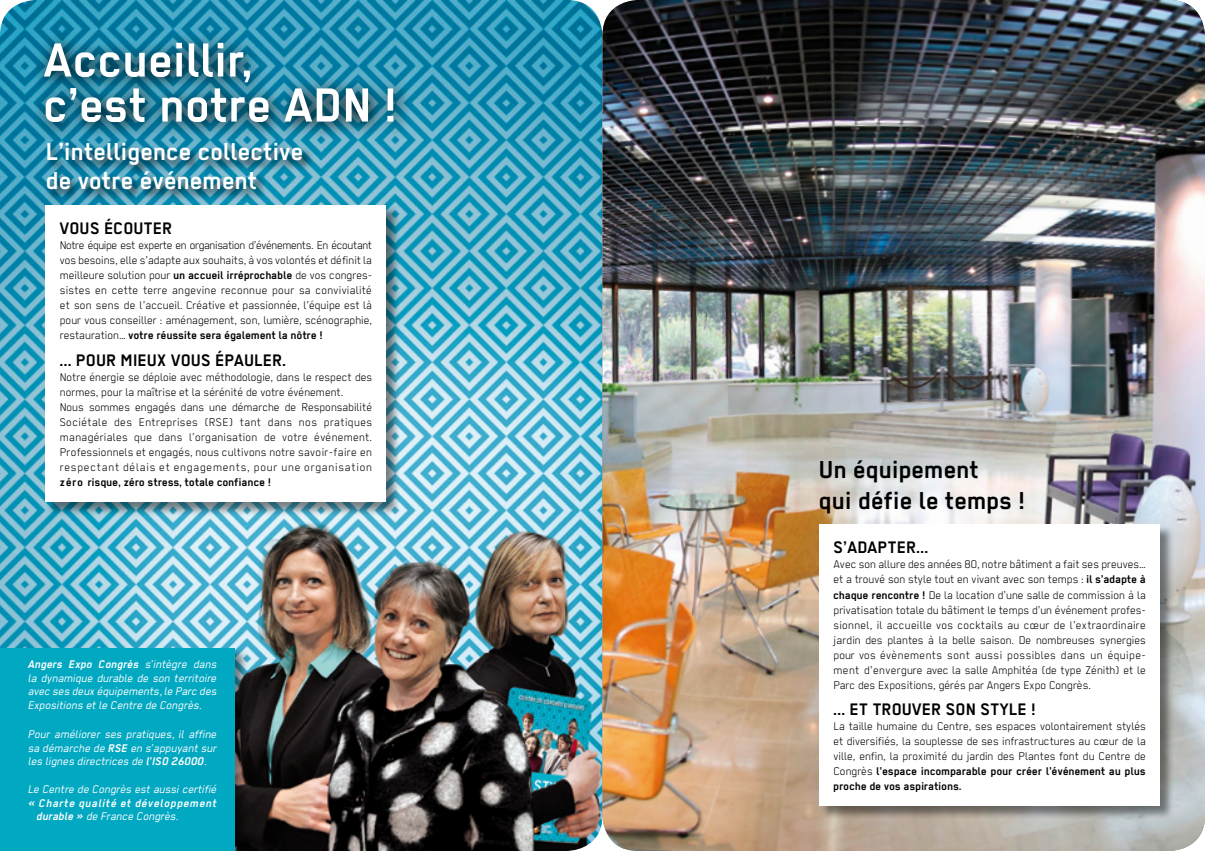
<style>
.page{position:relative;width:1205px;height:851px;background:#fff}
.page>*{position:absolute;margin:0;border:0;box-sizing:border-box;transform-origin:0 0}
.t1{font:700 53.75px/45px "Regular";color:#fff}
.t2{font:700 27.5px/29px "Regular";color:#fff}
.t3{font:700 27.5px/31px "Regular";color:#000}
.t4{font:700 18.75px "Regular";color:#000}
.t5{font:300 12.5px/15px "Regular";color:#000;text-align:justify}
.t6{font:italic 12.5px/13.8px "Regular";color:#fff;text-align:justify}
.t7{font:italic 700 12.5px/13.8px "Regular";letter-spacing:.05em;color:#fff}
.t8{font:700 12.5px "Regular";color:#000}
.s1{font-weight:700}
.s2{font-weight:400}
</style>
<div class="page">
<img style="left:0;top:0;width:602px;height:850px">
<div style="left:602px;top:0;width:603px;height:850px;background:#000;opacity:.46"></div>
<div style="left:46px;top:206px;width:354px;height:310px;background:#000;opacity:.46"></div>
<div style="left:46px;top:205px;width:340px;height:296px;background:#fff"></div>
<div style="left:820px;top:525px;width:353px;height:294px;background:#000;opacity:.46"></div>
<div style="left:819px;top:524px;width:341px;height:281px;background:#fff"></div>
<svg style="left:32px;top:31px;width:379px;height:108px;background:#227a97"></svg>
<div style="left:0;top:648px;width:248px;height:202px;background:#000;opacity:.46"></div>
<div style="left:0;top:648px;width:235px;height:202px;background:#00a8c2"></div>
<div style="left:46px;top:142px;width:268px;height:35px;background:#000;opacity:.68"></div>
<div style="left:46px;top:169px;width:222px;height:33px;background:#000;opacity:.68"></div>
<svg style="left:823px;top:462px;width:171px;height:30px;background:#dbdddd"></svg>
<svg style="left:823px;top:492px;width:216px;height:32px"></svg>
<h1 class="t1" style="left:44px;top:37px;width:270px">Accueillir, c’est notre ADN</h1>
<h2 class="t2" style="left:46px;top:137px;width:259px">L’intelligence collective de votre événement</h2>
<h3 class="t4" style="left:60px;top:218px;width:114px">Vous écouter</h3>
<p class="t5" style="left:60px;top:237px;width:314px">Notre équipe est experte en organisation d’événements. En écoutant vos besoins, elle s’adapte aux souhaits, à vos volontés et définit la meilleure solution pour <span class="s1">un accueil irréprochable</span> de vos congres&shy;sistes en cette terre angevine reconnue pour sa convivialité et son sens de l’accueil. Créative et passionnée, l’équipe est là pour vous conseiller : aménagement, son, lumière, scénographie, restauration… <span class="s1">votre réussite sera également la nôtre !</span></p>
<h3 class="t4" style="left:60px;top:350px;width:228px">… pour mieux vous épauler.</h3>
<p class="t5" style="left:60px;top:369px;width:314px;text-align:left">Notre énergie se déploie avec méthodologie, dans le respect des normes, pour la maîtrise et la sérénité de votre événement.<br>Nous sommes engagés dans une démarche de Responsabilité Sociétale des Entreprises (RSE) tant dans nos pratiques managériales que dans l’organisation de votre événement.<br>Professionnels et engagés, nous cultivons notre savoir-faire en respectant délais et engagements, pour une organisation</p>
<p class="t8" style="left:60px;top:475px;width:213px">zéro risque, zéro stress, totale confiance !</p>
<h1 class="t1" style="left:385px;top:82px;width:15px">!</h1>
<p class="t6" style="left:28px;top:656px;width:190px"><span class="s1">Angers Expo Congrès</span> s’intègre dans la dynamique durable de son territoire avec ses deux équipements, le Parc des Expositions et le Centre de Congrès.</p>
<p class="t6" style="left:28px;top:726px;width:190px">Pour améliorer ses pratiques, il affine sa démarche de <span class="s1">RSE</span> en s’appuyant sur les lignes directrices de <span class="s1">l’ISO 26000</span>.</p>
<p class="t6" style="left:28px;top:781px;width:190px">Le Centre de Congrès est aussi certifié</p>
<p class="t7" style="left:37px;top:795px;width:182px;text-indent:-9px">« Charte qualité et développement durable » <span class="s2">de France Congrès.</span></p>
<h2 class="t3" style="left:819px;top:453px;width:208px">Un équipement<br>qui défie le temps !</h2>
<h3 class="t4" style="left:833px;top:537px;width:97px">S’adapter…</h3>
<p class="t5" style="left:833px;top:557px;width:314px">Avec son allure des années 80, notre bâtiment a fait ses preuves… et a trouvé son style tout en vivant avec son temps : <span class="s1">il s’adapte à chaque rencontre !</span> De la location d’une salle de commission à la privatisation totale du bâtiment le temps d’un événement profes&shy;sionnel, il accueille vos cocktails au cœur de l’extraordinaire jardin des plantes à la belle saison. De nombreuses synergies pour vos évènements sont aussi possibles dans un équipe&shy;ment d’envergure avec la salle Amphitéa (de type Zénith) et le Parc des Expositions, gérés par Angers Expo Congrès.</p>
<h3 class="t4" style="left:833px;top:698px;width:204px">… Et trouver son style !</h3>
<p class="t5" style="left:833px;top:718px;width:314px">La taille humaine du Centre, ses espaces volontairement stylés et diversifiés, la souplesse de ses infrastructures au cœur de la ville, enfin, la proximité du jardin des Plantes font du Centre de Congrès <span class="s1">l’espace incomparable pour créer l’événement au plus proche de vos aspirations.</span></p>
</div>
